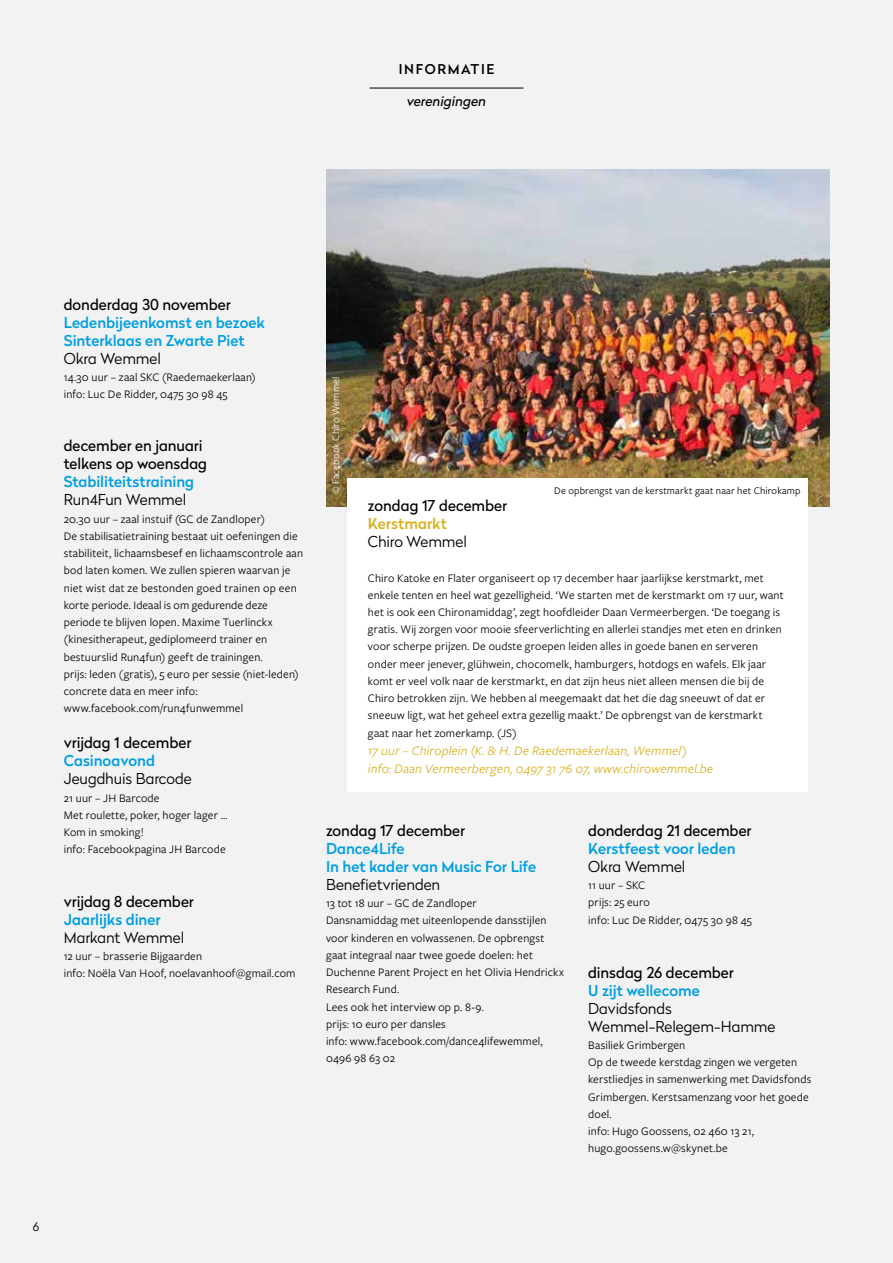
<style>
.page{position:relative;width:893px;height:1263px;background:#f2f2f2}
.page>*{position:absolute;margin:0;border:0;box-sizing:border-box;transform-origin:0 0}
.t1{font:500 15px/18px "Radikal";color:#009fe3}
.t2{font:15px/18px "Radikal";color:#000}
.t3{font:300 15px/18px "Radikal";letter-spacing:-.005em;color:#000}
.t4{font:500 15px "Radikal";color:#d8b121}
.t5{font:italic 13.5px/18px "Freight Sans Pro";letter-spacing:.005em;color:#d8b121}
.t6{font:italic 13.5px "Radikal";color:#000}
.t7{font:500 13.5px "Radikal";letter-spacing:.12em;color:#000}
.t8{font:12px/17.2px "Freight Sans Pro";letter-spacing:.01em;color:#000}
.t9{font:300 12px "Radikal";color:#000}
.t10{font:10.5px "Freight Sans Pro";letter-spacing:.02em;color:#000}
.t11{font:10.5px "Freight Sans Pro";letter-spacing:.015em;color:#fff}
</style>
<div class="page">
<hr style="left:369px;top:88px;width:154px;height:1px;background:#000">
<img style="left:326px;top:169px;width:503px;height:337px">
<div style="left:347px;top:478px;width:460px;height:314px;background:#fff"></div>
<p class="t7" style="left:399px;top:59px;width:97px">INFORMATIE</p>
<p class="t6" style="left:407px;top:92px;width:81px">verenigingen</p>
<p class="t2" style="left:64px;top:295px;width:168px">donderdag 30 november</p>
<p class="t1" style="left:64px;top:313px;width:203px">Ledenbijeenkomst en bezoek<br>Sinterklaas en Zwarte Piet</p>
<p class="t3" style="left:64px;top:349px;width:99px">Okra Wemmel</p>
<p class="t8" style="left:64px;top:368px;width:193px">14.30 uur – zaal SKC (Raedemaekerlaan) info: Luc De Ridder, 0475 30 98 45</p>
<p class="t2" style="left:64px;top:437px;width:145px">december en januari telkens op woensdag</p>
<p class="t1" style="left:64px;top:473px;width:132px">Stabiliteitstraining</p>
<p class="t3" style="left:64px;top:490px;width:124px">Run4Fun Wemmel</p>
<p class="t8" style="left:64px;top:510px;width:241px">20.30 uur – zaal instuif (GC de Zandloper)<br>De stabilisatietraining bestaat uit oefeningen die stabiliteit, lichaamsbesef en lichaamscontrole aan bod laten komen. We zullen spieren waarvan je niet wist dat ze bestonden goed trainen op een korte periode. Ideaal is om gedurende deze periode te blijven lopen. Maxime Tuerlinckx (kinesitherapeut, gediplomeerd trainer en bestuurslid Run4fun) geeft de trainingen.<br>prijs: leden (gratis), 5 euro per sessie (niet-leden) concrete data en meer info: www.facebook.com/run4funwemmel</p>
<p class="t2" style="left:64px;top:734px;width:129px">vrijdag 1 december</p>
<p class="t1" style="left:64px;top:752px;width:93px">Casinoavond</p>
<p class="t3" style="left:64px;top:769px;width:129px">Jeugdhuis Barcode</p>
<p class="t8" style="left:64px;top:789px;width:165px">21 uur – JH Barcode<br>Met roulette, poker, hoger lager …<br>Kom in smoking!<br>info: Facebookpagina JH Barcode</p>
<p class="t2" style="left:64px;top:892px;width:132px">vrijdag 8 december</p>
<p class="t1" style="left:64px;top:910px;width:99px">Jaarlijks diner</p>
<p class="t3" style="left:64px;top:928px;width:122px">Markant Wemmel</p>
<p class="t8" style="left:64px;top:947px;width:233px">12 uur – brasserie Bijgaarden<br>info: Noëla Van Hoof, noelavanhoof@gmail.com</p>
<p class="t11" style="left:329px;top:494px;width:119px;rotate:-90deg">© Facebook Chiro Wemmel</p>
<p class="t10" style="left:554px;top:484px;width:248px">De opbrengst van de kerstmarkt gaat naar het Chirokamp</p>
<p class="t2" style="left:368px;top:496px;width:141px">zondag 17 december</p>
<p class="t4" style="left:368px;top:513px;width:80px">Kerstmarkt</p>
<p class="t3" style="left:368px;top:532px;width:100px">Chiro Wemmel</p>
<p class="t8" style="left:368px;top:568px;width:417px">Chiro Katoke en Flater organiseert op 17 december haar jaarlijkse kerstmarkt, met enkele tenten en heel wat gezelligheid. ‘We starten met de kerstmarkt om 17 uur, want het is ook een Chironamiddag’, zegt hoofdleider Daan Vermeerbergen. ‘De toegang is gratis. Wij zorgen voor mooie sfeerverlichting en allerlei standjes met eten en drinken voor scherpe prijzen. De oudste groepen leiden alles in goede banen en serveren onder meer jenever, glühwein, chocomelk, hamburgers, hotdogs en wafels. Elk jaar komt er veel volk naar de kerstmarkt, en dat zijn heus niet alleen mensen die bij de Chiro betrokken zijn. We hebben al meegemaakt dat het die dag sneeuwt of dat er sneeuw ligt, wat het geheel extra gezellig maakt.’ De opbrengst van de kerstmarkt gaat naar het zomerkamp. (JS)</p>
<p class="t5" style="left:368px;top:741px;width:347px">17 uur – Chiroplein (K. &amp; H. De Raedemaekerlaan, Wemmel) info: Daan Vermeerbergen, 0497 31 76 07, www.chirowemmel.be</p>
<p class="t2" style="left:326px;top:821px;width:141px">zondag 17 december</p>
<p class="t1" style="left:326px;top:839px;width:212px">Dance4Life<br>In het kader van Music For Life</p>
<p class="t3" style="left:326px;top:875px;width:116px">Benefietvrienden</p>
<p class="t8" style="left:326px;top:894px;width:239px">13 tot 18 uur – GC de Zandloper<br>Dansnamiddag met uiteenlopende dansstijlen voor kinderen en volwassenen. De opbrengst gaat integraal naar twee goede doelen: het Duchenne Parent Project en het Olivia Hendrickx Research Fund.<br>Lees ook het interview op p. 8-9.<br>prijs: 10 euro per dansles<br>info: www.facebook.com/dance4lifewemmel, 0496 98 63 02</p>
<p class="t2" style="left:588px;top:821px;width:165px">donderdag 21 december</p>
<p class="t1" style="left:588px;top:839px;width:149px">Kerstfeest voor leden</p>
<p class="t3" style="left:588px;top:857px;width:99px">Okra Wemmel</p>
<p class="t8" style="left:588px;top:876px;width:165px">11 uur – SKC<br>prijs: 25 euro<br>info: Luc De Ridder, 0475 30 98 45</p>
<p class="t2" style="left:588px;top:963px;width:147px">dinsdag 26 december</p>
<p class="t1" style="left:588px;top:981px;width:113px">U zijt wellecome</p>
<p class="t3" style="left:588px;top:999px;width:189px">Davidsfonds<br>Wemmel-Relegem-Hamme</p>
<p class="t8" style="left:588px;top:1036px;width:225px">Basiliek Grimbergen<br>Op de tweede kerstdag zingen we vergeten kerstliedjes in samenwerking met Davidsfonds<br>Grimbergen. Kerstsamenzang voor het goede doel.<br>info: Hugo Goossens, 02 460 13 21, hugo.goossens.w@skynet.be</p>
<p class="t9" style="left:33px;top:1218px;width:8px">6</p>
</div>
